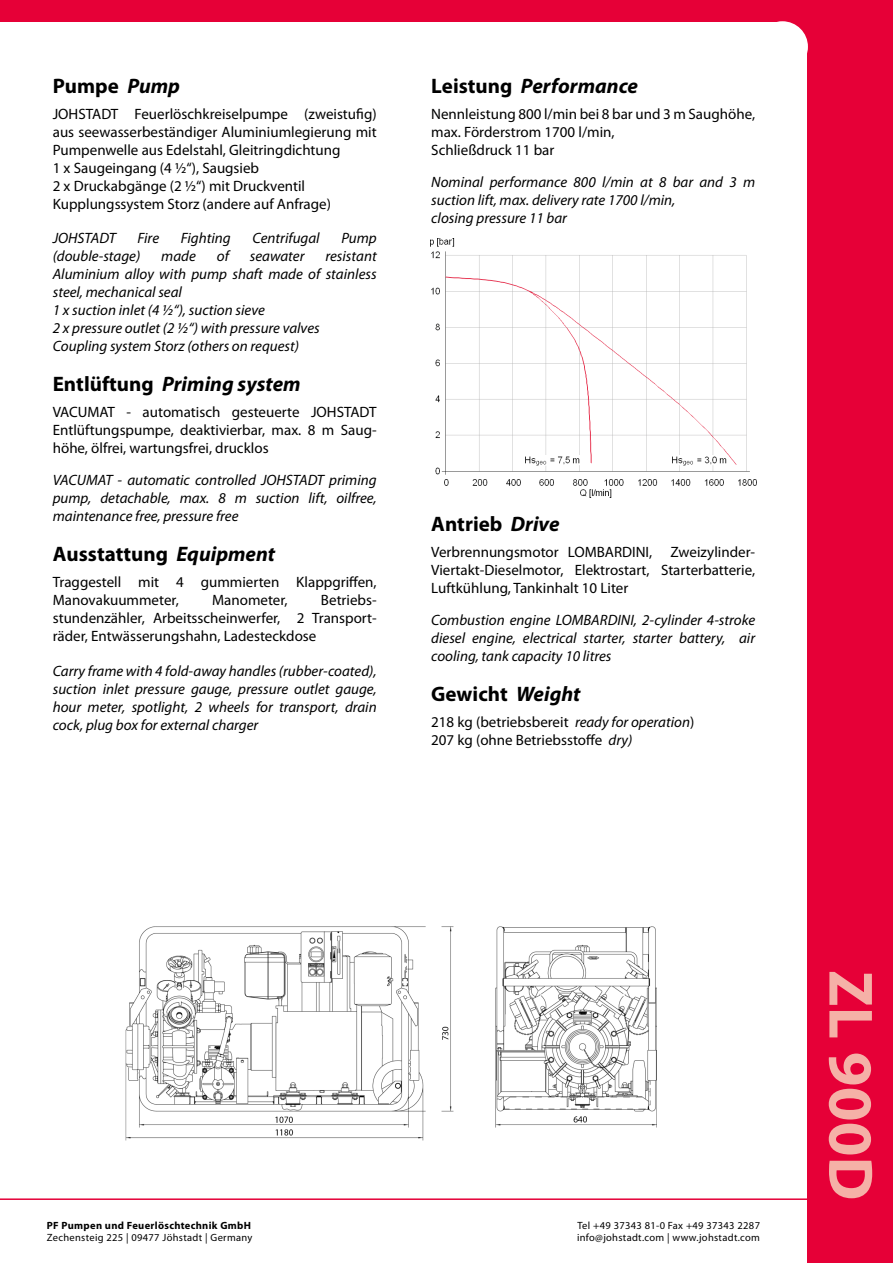
<style>
.page{position:relative;width:893px;height:1263px;background:#fff}
.page>*{position:absolute;margin:0;border:0;box-sizing:border-box;transform-origin:0 0}
.t1{font:700 63px "Myriad Pro";color:#f5b1a7}
.t2{font:700 21px "Myriad Pro";color:#000}
.t3{font:italic 700 21px "Myriad Pro";color:#000}
.t4{font:15px/18px "Myriad Pro";color:#000}
.t5{font:italic 15px/18px "Myriad Pro";color:#000;text-align:justify}
.t6{font:10.5px/12.6px "Myriad Pro";letter-spacing:.03em;color:#010000}
.t7{font:700 10.5px "Myriad Pro";letter-spacing:.03em;color:#010000}
.s1{font-style:italic}
.s2{font-style:normal}
</style>
<div class="page">
<img style="left:430px;top:238px;width:326px;height:259px">
<hr style="left:0;top:1198px;width:817px;height:2px;background:#e50038">
<img style="left:125px;top:926px;width:532px;height:215px">
<div style="left:808px;top:0;width:85px;height:1263px;background:#e60037"></div>
<div style="left:0;top:0;width:893px;height:21px;background:#e60037"></div>
<div style="left:782px;top:0;width:51px;height:47px;background:#e60037"></div>
<div style="left:757px;top:21px;width:51px;height:51px;background:#fff;border-radius:50%"></div>
<h2 class="t2" style="left:53px;top:72px;width:129px">Pumpe <span class="s1">Pump</span></h2>
<p class="t4" style="left:53px;top:105px;width:325px">JOHSTADT Feuerlöschkreiselpumpe (zweistufig) aus seewasserbeständiger Aluminiumlegierung mit Pumpenwelle aus Edelstahl, Gleitringdichtung<br>1 x Saugeingang (4 ½“), Saugsieb<br>2 x Druckabgänge (2 ½“) mit Druckventil Kupplungssystem Storz (andere auf Anfrage)</p>
<p class="t5" style="left:53px;top:228px;width:65px">JOHSTADT</p>
<p class="t5" style="left:138px;top:228px;width:23px">Fire</p>
<p class="t5" style="left:181px;top:228px;width:51px">Fighting</p>
<p class="t5" style="left:253px;top:228px;width:69px">Centrifugal</p>
<p class="t5" style="left:341px;top:228px;width:37px">Pump</p>
<p class="t5" style="left:53px;top:246px;width:89px">(double-stage)</p>
<p class="t5" style="left:161px;top:246px;width:36px">made</p>
<p class="t5" style="left:217px;top:246px;width:14px">of</p>
<p class="t5" style="left:250px;top:246px;width:56px">seawater</p>
<p class="t5" style="left:53px;top:246px;width:325px;text-align:left;text-indent:273px">resistant Aluminium alloy with pump shaft made of stainless steel, mechanical seal<br>1 x suction inlet (4 ½“), suction sieve<br>2 x pressure outlet (2 ½“) with pressure valves Coupling system Storz (others on request)</p>
<h2 class="t3" style="left:53px;top:370px;width:249px"><span class="s2">Entlüftung</span> Priming system</h2>
<p class="t4" style="left:53px;top:403px;width:325px;text-align:justify">VACUMAT - automatisch gesteuerte JOHSTADT Entlüftungspumpe, deaktivierbar, max. 8 m Saug&shy;höhe, ölfrei, wartungsfrei, drucklos</p>
<p class="t5" style="left:53px;top:471px;width:325px">VACUMAT - automatic controlled JOHSTADT priming pump, detachable, max. 8 m suction lift, oilfree, maintenance free, pressure free</p>
<h2 class="t2" style="left:53px;top:540px;width:224px">Ausstattung <span class="s1">Equipment</span></h2>
<p class="t4" style="left:53px;top:573px;width:325px">Traggestell mit 4 gummierten Klappgriffen,<br>Manovakuummeter,</p>
<p class="t4" style="left:53px;top:591px;width:325px;text-align:justify;text-indent:268px">Betriebs&shy;stundenzähler, Arbeitsscheinwerfer, 2 Transport&shy;räder, Entwässerungshahn, Ladesteckdose</p>
<p class="t5" style="left:53px;top:662px;width:325px">Carry frame with 4 fold-away handles (rubber-coated), suction inlet pressure gauge, pressure outlet gauge, hour meter, spotlight, 2 wheels for transport, drain cock, plug box for external charger</p>
<p class="t4" style="left:212px;top:591px;width:77px">Manometer,</p>
<h2 class="t3" style="left:431px;top:72px;width:208px"><span class="s2">Leistung</span> Performance</h2>
<p class="t4" style="left:431px;top:105px;width:325px">Nennleistung 800 l/min bei 8 bar und 3 m Saughöhe, max. Förderstrom 1700 l/min,<br>Schließdruck 11 bar</p>
<p class="t5" style="left:431px;top:173px;width:325px;text-align:left">Nominal performance 800 l/min at 8 bar and 3 m suction lift, max. delivery rate 1700 l/min,<br>closing pressure 11 bar</p>
<h2 class="t2" style="left:431px;top:510px;width:130px">Antrieb <span class="s1">Drive</span></h2>
<p class="t4" style="left:431px;top:543px;width:325px;text-align:justify">Verbrennungsmotor LOMBARDINI, Zweizylinder-Viertakt-Dieselmotor, Elektrostart, Starterbatterie, Luftkühlung, Tankinhalt 10 Liter</p>
<p class="t5" style="left:431px;top:611px;width:325px">Combustion engine LOMBARDINI, 2-cylinder 4-stroke diesel engine, electrical starter, starter battery, air cooling, tank capacity 10 litres</p>
<h2 class="t2" style="left:431px;top:680px;width:151px">Gewicht <span class="s1">Weight</span></h2>
<p class="t4" style="left:431px;top:713px;width:265px">218 kg (betriebsbereit <span class="s1">ready for operation</span>)<br>207 kg (ohne Betriebsstoffe <span class="s1">dry)</span></p>
<p class="t7" style="left:47px;top:1218px;width:204px">PF Pumpen und Feuerlöschtechnik GmbH</p>
<p class="t6" style="left:47px;top:1231px;width:207px">Zechensteig 225 | 09477 Jöhstadt | Germany</p>
<p class="t6" style="left:577px;top:1219px;width:184px">Tel +49 37343 81-0 Fax +49 37343 2287 info@johstadt.com | www.johstadt.com</p>
<h1 class="t1" style="left:892px;top:970px;width:232px;rotate:90deg">ZL 900D</h1>
</div>
